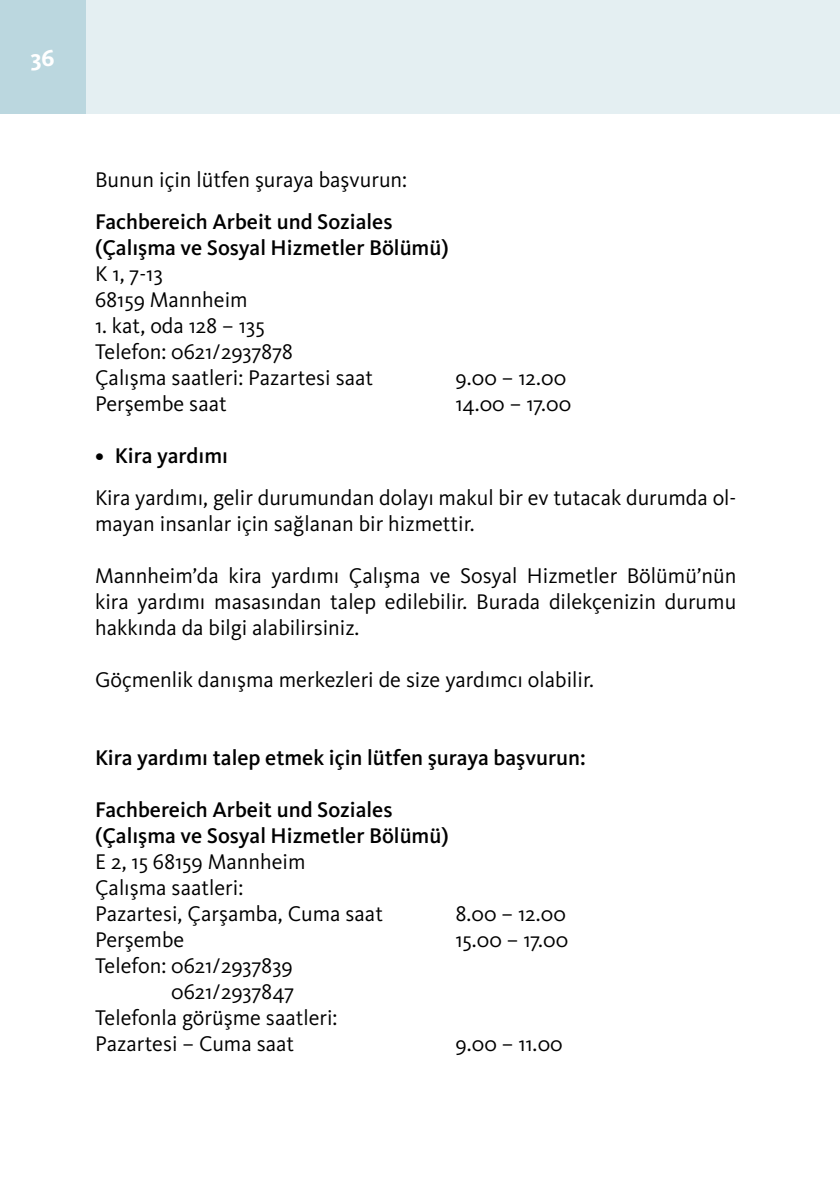
<style>
.page{position:relative;width:840px;height:1191px;background:#fff}
.page>*{position:absolute;margin:0;border:0;box-sizing:border-box;transform-origin:0 0}
.t1{font:700 24px "Kievit Pro";color:#fff}
.t2{font:22px/26px "Kievit Pro";color:#000}
.t3{font:500 22px/26px "Kievit Pro";color:#000}
</style>
<div class="page">
<div style="left:0;top:0;width:839px;height:113px;background:#e4eff2"></div>
<div style="left:0;top:0;width:85px;height:113px;background:#bbd7df"></div>
<p class="t1" style="left:30px;top:43px;width:26px">36</p>
<p class="t2" style="left:95px;top:166px;width:313px">Bunun için lütfen şuraya başvurun:</p>
<p class="t3" style="left:95px;top:208px;width:355px">Fachbereich Arbeit und Soziales (Çalışma ve Sosyal Hizmetler Bölümü)</p>
<p class="t2" style="left:95px;top:260px;width:154px">K 1, 7-13<br>68159 Mannheim</p>
<p class="t2" style="left:95px;top:312px;width:279px">1. kat, oda 128 – 135<br>Telefon: 0621/2937878<br>Çalışma saatleri: Pazartesi saat</p>
<p class="t2" style="left:455px;top:364px;width:112px">9.00 – 12.00</p>
<p class="t2" style="left:95px;top:390px;width:133px">Perşembe saat</p>
<p class="t2" style="left:455px;top:390px;width:117px">14.00 – 17.00</p>
<p class="t3" style="left:95px;top:442px;width:134px">• Kira yardımı</p>
<p class="t2" style="left:95px;top:484px;width:642px">Kira yardımı, gelir durumundan dolayı makul bir ev tutacak durumda ol&shy;mayan insanlar için sağlanan bir hizmettir.</p>
<p class="t2" style="left:95px;top:562px;width:642px;text-align:justify">Mannheim’da kira yardımı Çalışma ve Sosyal Hizmetler Bölümü’nün kira yardımı masasından talep edilebilir. Burada dilekçenizin durumu hakkında da bilgi alabilirsiniz.</p>
<p class="t2" style="left:95px;top:666px;width:500px">Göçmenlik danışma merkezleri de size yardımcı olabilir.</p>
<p class="t3" style="left:95px;top:744px;width:492px">Kira yardımı talep etmek için lütfen şuraya başvurun:</p>
<p class="t3" style="left:95px;top:796px;width:355px">Fachbereich Arbeit und Soziales (Çalışma ve Sosyal Hizmetler Bölümü)</p>
<p class="t2" style="left:95px;top:848px;width:289px">E 2, 15 68159 Mannheim<br>Çalışma saatleri:<br>Pazartesi, Çarşamba, Cuma saat</p>
<p class="t2" style="left:455px;top:900px;width:112px">8.00 – 12.00</p>
<p class="t2" style="left:95px;top:926px;width:91px">Perşembe</p>
<p class="t2" style="left:455px;top:926px;width:114px">15.00 – 17.00</p>
<p class="t2" style="left:95px;top:952px;width:199px">Telefon: 0621/2937839</p>
<p class="t2" style="left:171px;top:978px;width:125px">0621/2937847</p>
<p class="t2" style="left:95px;top:1004px;width:244px">Telefonla görüşme saatleri:</p>
<p class="t2" style="left:95px;top:1030px;width:201px">Pazartesi – Cuma saat</p>
<p class="t2" style="left:455px;top:1030px;width:109px">9.00 – 11.00</p>
</div>
